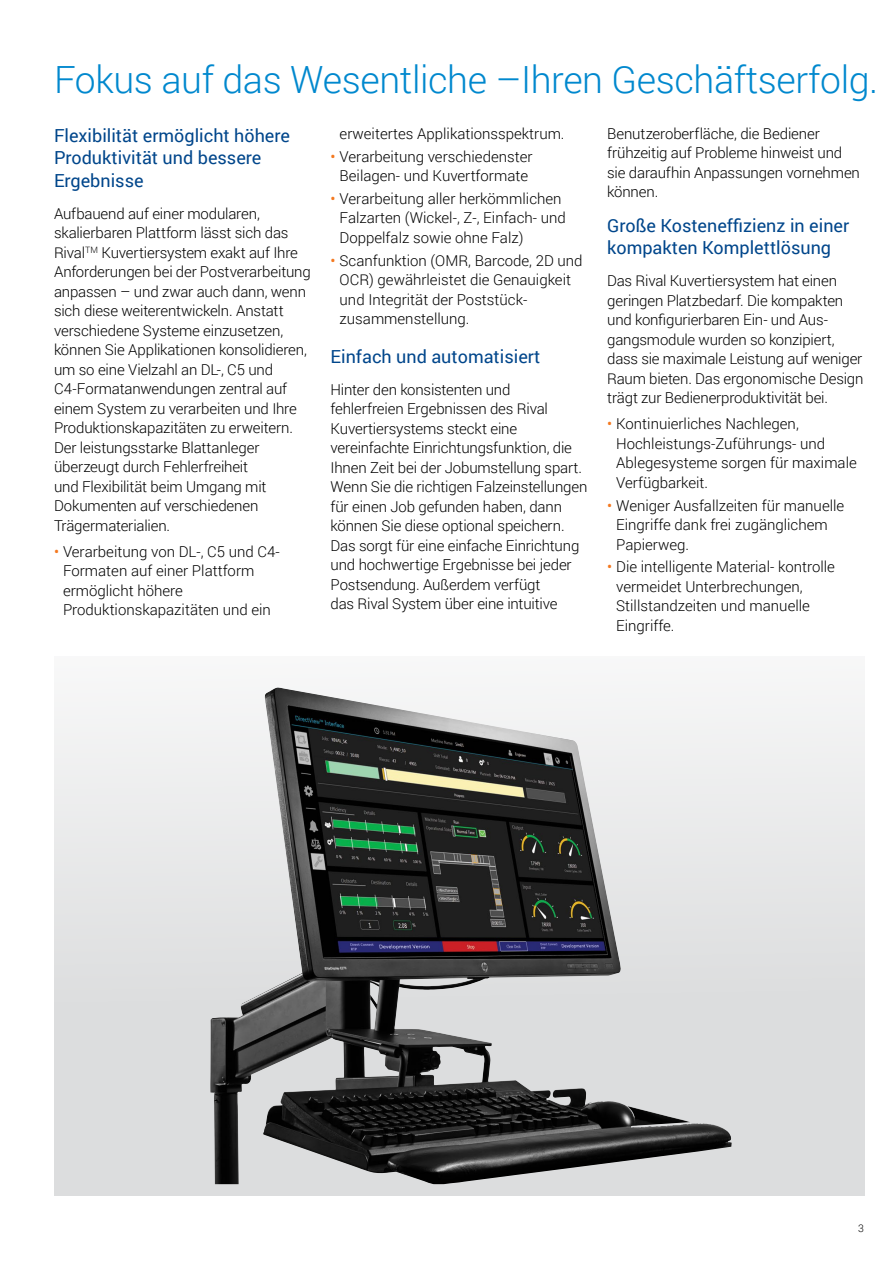
<style>
.page{position:relative;width:893px;height:1263px;background:#fff}
.page>*{position:absolute;margin:0;border:0;box-sizing:border-box;transform-origin:0 0}
.t1{font:300 37.5px "Roboto";letter-spacing:-.01em;color:#0088ce}
.t2{font:18px/22.5px "Roboto";color:#00468b}
.t3{font:300 15px/19.5px "Roboto";letter-spacing:-.01em;color:#000}
.t4{font:300 10.5px "Roboto";color:#000}
.s1{font-weight:400;color:#f47920}
</style>
<div class="page">
<div style="left:54px;top:656px;width:810px;height:539px;background:linear-gradient(to bottom,#f4f5f5,#d6d7d8)"></div>
<img style="left:210px;top:688px;width:522px;height:496px">
<h1 class="t1" style="left:54px;top:54px;width:826px">Fokus auf das Wesentliche –Ihren Geschäftserfolg.</h1>
<p class="t3" style="left:607px;top:123px;width:254px">Benutzeroberfläche, die Bediener frühzeitig auf Probleme hinweist und sie daraufhin Anpassungen vornehmen können.</p>
<p class="t2" style="left:607px;top:214px;width:244px">Große Kosteneffizienz in einer kompakten Komplettlösung</p>
<p class="t3" style="left:607px;top:270px;width:258px">Das Rival Kuvertiersystem hat einen geringen Platzbedarf. Die kompakten und konfigurierbaren Ein- und Aus&shy;gangsmodule wurden so konzipiert, dass sie maximale Leistung auf weniger Raum bieten. Das ergonomische Design trägt zur Bedienerproduktivität bei.</p>
<p class="t3" style="left:616px;top:414px;width:242px;text-indent:-9px"><span class="s1">•</span> Kontinuierliches Nachlegen,<br>Hochleistungs-Zuführungs- und<br>Ablegesysteme sorgen für maximale<br>Verfügbarkeit.</p>
<p class="t3" style="left:616px;top:495px;width:230px;text-indent:-9px"><span class="s1">•</span> Weniger Ausfallzeiten für manuelle<br>Eingriffe dank frei zugänglichem<br>Papierweg.</p>
<p class="t3" style="left:616px;top:557px;width:220px;text-indent:-9px"><span class="s1">•</span> Die intelligente Material- kontrolle vermeidet Unterbrechungen,<br>Stillstandzeiten und manuelle<br>Eingriffe.</p>
<p class="t3" style="left:340px;top:123px;width:226px">erweitertes Applikationsspektrum.</p>
<p class="t3" style="left:331px;top:146px;width:203px;text-align:center"><span class="s1">•</span> Verarbeitung verschiedenster<br>Beilagen- und Kuvertformate</p>
<p class="t3" style="left:340px;top:188px;width:228px;text-indent:-9px"><span class="s1">•</span> Verarbeitung aller herkömmlichen<br>Falzarten (Wickel-, Z-, Einfach- und<br>Doppelfalz sowie ohne Falz)</p>
<p class="t3" style="left:340px;top:250px;width:245px;text-indent:-9px"><span class="s1">•</span> Scanfunktion (OMR, Barcode, 2D und<br>OCR) gewährleistet die Genauigkeit und Integrität der Poststück&shy;zusammenstellung.</p>
<p class="t2" style="left:331px;top:345px;width:211px">Einfach und automatisiert</p>
<p class="t3" style="left:331px;top:379px;width:258px">Hinter den konsistenten und<br>fehlerfreien Ergebnissen des Rival Kuvertiersystems steckt eine vereinfachte Einrichtungsfunktion, die Ihnen Zeit bei der Jobumstellung spart.<br>Wenn Sie die richtigen Falzeinstellungen für einen Job gefunden haben, dann können Sie diese optional speichern.<br>Das sorgt für eine einfache Einrichtung und hochwertige Ergebnisse bei jeder Postsendung. Außerdem verfügt<br>das Rival System über eine intuitive</p>
<p class="t2" style="left:54px;top:124px;width:237px">Flexibilität ermöglicht höhere<br>Produktivität und bessere<br>Ergebnisse</p>
<p class="t3" style="left:54px;top:203px;width:258px">Aufbauend auf einer modularen, skalierbaren Plattform lässt sich das Rival<sup>TM</sup> Kuvertiersystem exakt auf Ihre Anforderungen bei der Postverarbeitung anpassen – und zwar auch dann, wenn sich diese weiterentwickeln. Anstatt verschiedene Systeme einzusetzen, können Sie Applikationen konsolidieren, um so eine Vielzahl an DL-, C5 und C4-Formatanwendungen zentral auf einem System zu verarbeiten und Ihre Produktionskapazitäten zu erweitern.<br>Der leistungsstarke Blattanleger überzeugt durch Fehlerfreiheit<br>und Flexibilität beim Umgang mit Dokumenten auf verschiedenen Trägermaterialien.</p>
<p class="t3" style="left:63px;top:541px;width:217px;text-indent:-9px"><span class="s1">•</span> Verarbeitung von DL-, C5 und C4-<br>Formaten auf einer Plattform ermöglicht höhere<br>Produktionskapazitäten und ein</p>
<p class="t4" style="left:858px;top:1220px;width:7px">3</p>
</div>
